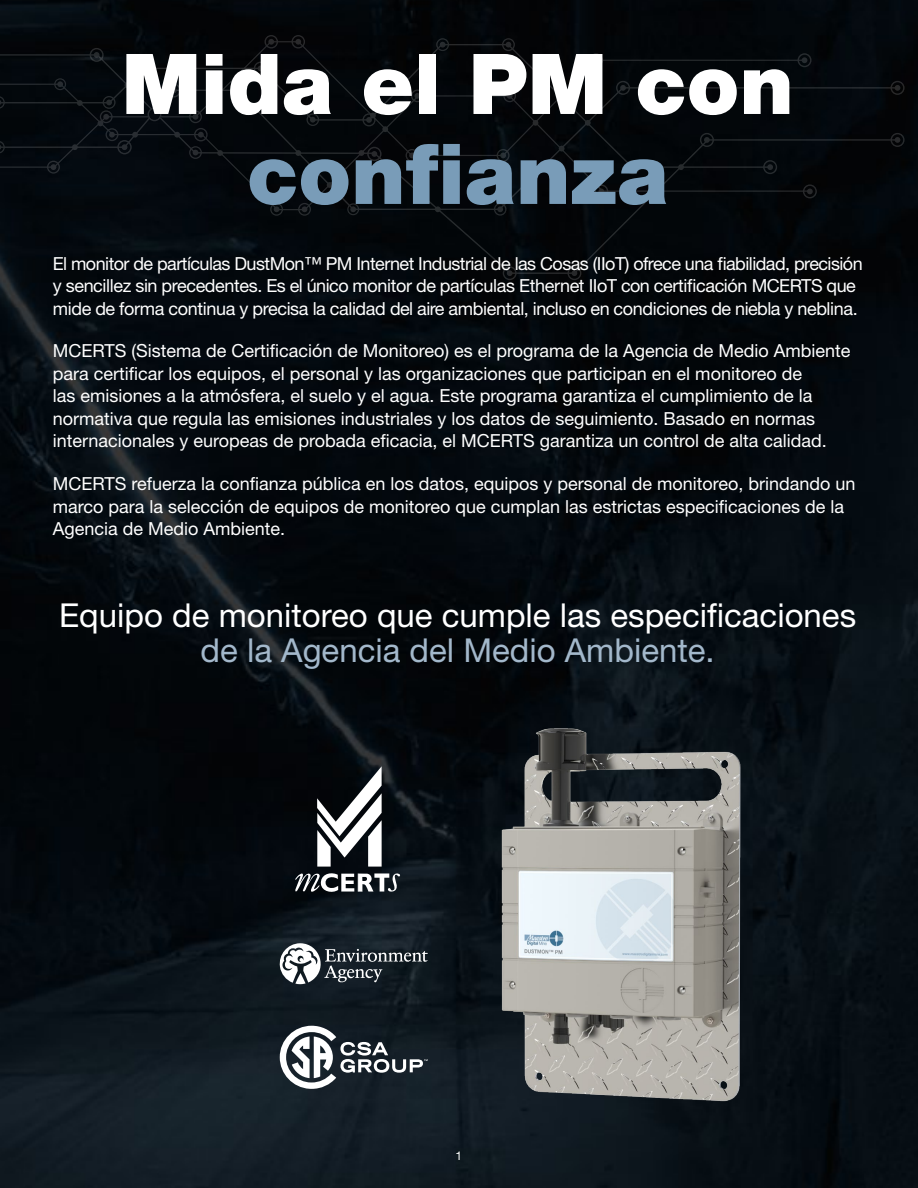
<style>
.page{position:relative;width:918px;height:1188px;background:#fff}
.page>*{position:absolute;margin:0;border:0;box-sizing:border-box;transform-origin:0 0}
.t1{font:900 84px "Helvetica Neue LT Std";color:#fff}
.t2{font:900 84px "Helvetica Neue LT Std";color:#799cb8}
.t3{font:33px "Helvetica Neue LT Std";color:#fff}
.t4{font:33px "Helvetica Neue LT Std";color:#a3b8cb}
.t5{font:18px/22.5px "Helvetica Neue LT Std";color:#fff}
.t6{font:18px/22.5px "Helvetica Neue LT Std";letter-spacing:-.03em;color:#fff}
.t7{font:12px "Helvetica Neue LT Std";color:#fff}
</style>
<div class="page">
<img style="left:0;top:0;width:918px;height:1188px">
<div style="left:160px;top:210px;width:738px;height:64px;background:#03060a"></div>
<svg style="left:898px;top:133px;width:7px;height:14px"></svg>
<svg style="left:890px;top:81px;width:15px;height:14px"></svg>
<svg style="left:298px;top:210px;width:13px;height:6px"></svg>
<svg style="left:270px;top:210px;width:13px;height:6px"></svg>
<svg style="left:502px;top:38px;width:13px;height:3px"></svg>
<svg style="left:436px;top:38px;width:13px;height:3px"></svg>
<svg style="left:292px;top:35px;width:13px;height:6px"></svg>
<svg style="left:264px;top:35px;width:14px;height:6px"></svg>
<svg style="left:435px;top:210px;width:6px;height:2px"></svg>
<svg style="left:567px;top:266px;width:14px;height:14px"></svg>
<svg style="left:503px;top:266px;width:14px;height:14px"></svg>
<svg style="left:494px;top:210px;width:13px;height:6px"></svg>
<svg style="left:347px;top:210px;width:12px;height:5px"></svg>
<svg style="left:805px;top:53px;width:7px;height:14px"></svg>
<div style="left:811px;top:87px;width:87px;height:123px;background:#030609"></div>
<svg style="left:0;top:48px;width:161px;height:36px;background:#050a0d"></svg>
<div style="left:161px;top:41px;width:644px;height:43px;background:#030609"></div>
<svg style="left:0;top:84px;width:811px;height:126px;background:#05080c"></svg>
<img style="left:475px;top:718px;width:280px;height:397px">
<svg style="left:278px;top:943px;width:150px;height:41px"></svg>
<svg style="left:295px;top:766px;width:106px;height:128px"></svg>
<svg style="left:280px;top:1026px;width:148px;height:63px"></svg>
<h1 class="t1" style="left:122px;top:34px;width:674px">Mida el PM con</h1>
<h1 class="t2" style="left:247px;top:124px;width:423px">confianza</h1>
<p class="t6" style="left:53px;top:252px;width:811px">El monitor de partículas DustMon™ PM Internet Industrial de las Cosas (IIoT) ofrece una fiabilidad, precisión y sencillez sin precedentes. Es el único monitor de partículas Ethernet IIoT con certificación MCERTS que mide de forma continua y precisa la calidad del aire ambiental, incluso en condiciones de niebla y neblina.</p>
<p class="t5" style="left:53px;top:340px;width:799px">MCERTS (Sistema de Certificación de Monitoreo) es el programa de la Agencia de Medio Ambiente para certificar los equipos, el personal y las organizaciones que participan en el monitoreo de<br>las emisiones a la atmósfera, el suelo y el agua. Este programa garantiza el cumplimiento de la normativa que regula las emisiones industriales y los datos de seguimiento. Basado en normas internacionales y europeas de probada eficacia, el MCERTS garantiza un control de alta calidad.</p>
<p class="t5" style="left:53px;top:472px;width:804px">MCERTS refuerza la confianza pública en los datos, equipos y personal de monitoreo, brindando un marco para la selección de equipos de monitoreo que cumplan las estrictas especificaciones de la<br>Agencia de Medio Ambiente.</p>
<h2 class="t3" style="left:59px;top:596px;width:799px">Equipo de monitoreo que cumple las especificaciones</h2>
<h2 class="t4" style="left:201px;top:630px;width:516px">de la Agencia del Medio Ambiente.</h2>
<p class="t7" style="left:456px;top:1149px;width:8px">1</p>
</div>
